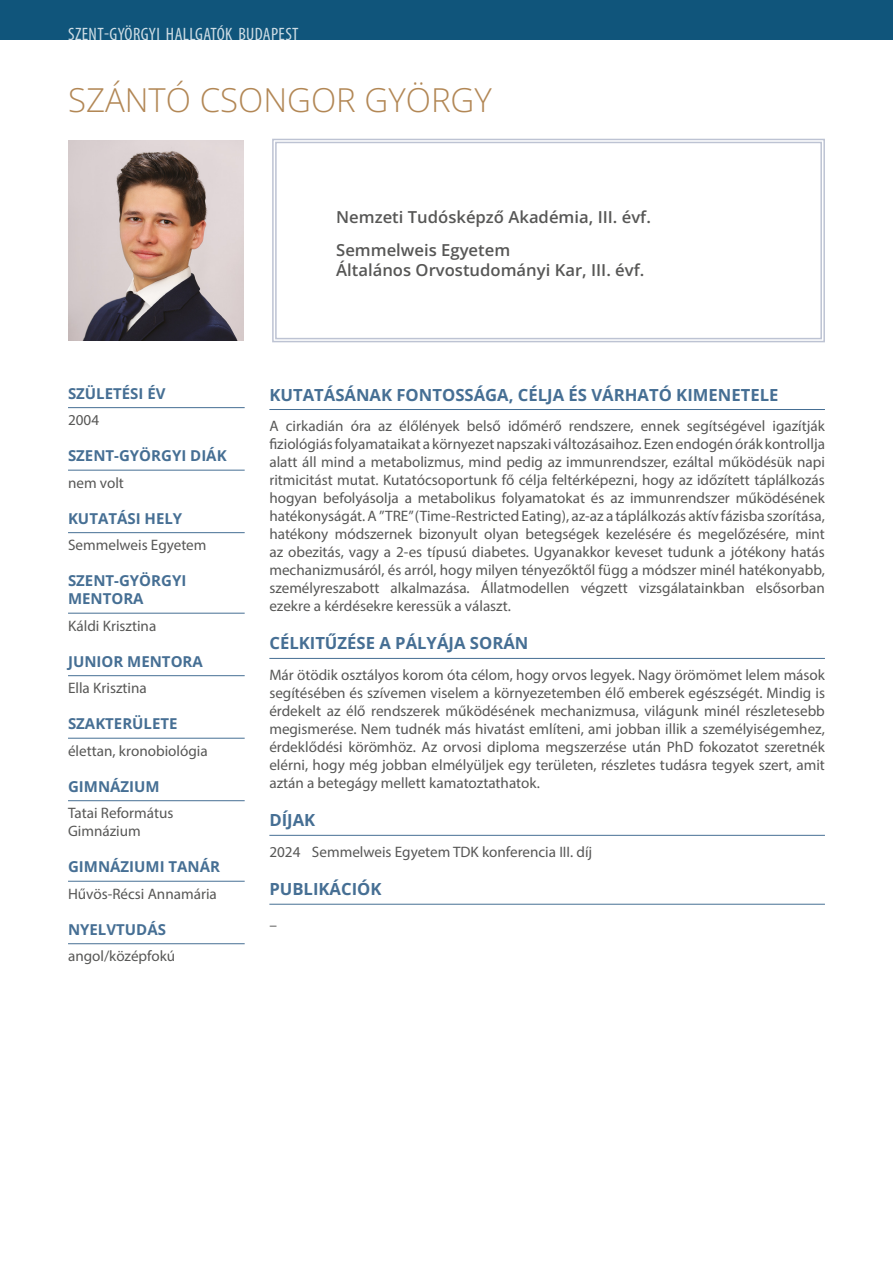
<style>
.page{position:relative;width:893px;height:1263px;background:#fff}
.page>*{position:absolute;margin:0;border:0;box-sizing:border-box;transform-origin:0 0}
.t1{font:300 33px "Open Sans";color:#b28755}
.t2{font:condensed 18px "Myriad Pro";letter-spacing:.02em;color:#fff}
.t3{font:700 16.65px "Open Sans";color:#466f94}
.t4{font:600 16.5px/32.5px "Open Sans";color:#575756}
.t5{font:15.15px/18px "Myriad Pro";color:#575756;text-align:justify}
.t6{font:700 15px/18px "Open Sans";color:#466f94}
</style>
<div class="page">
<div style="left:0;top:0;width:893px;height:40px;background:#10557b"></div>
<svg style="left:272px;top:138px;width:553px;height:205px"></svg>
<div style="left:275px;top:142px;width:547px;height:197px;border:1px solid #bdc3d3"></div>
<img style="left:68px;top:141px;width:176px;height:199px">
<hr style="left:68px;top:407px;width:177px;height:1px;background:#466f94">
<hr style="left:68px;top:470px;width:177px;height:1px;background:#466f94">
<hr style="left:68px;top:532px;width:177px;height:1px;background:#466f94">
<hr style="left:68px;top:613px;width:177px;height:1px;background:#466f94">
<hr style="left:68px;top:675px;width:177px;height:1px;background:#466f94">
<hr style="left:68px;top:738px;width:177px;height:1px;background:#466f94">
<hr style="left:68px;top:800px;width:177px;height:1px;background:#466f94">
<hr style="left:68px;top:881px;width:177px;height:1px;background:#466f94">
<hr style="left:68px;top:943px;width:177px;height:1px;background:#466f94">
<hr style="left:269px;top:409px;width:556px;height:1px;background:#466f94">
<hr style="left:269px;top:658px;width:556px;height:1px;background:#466f94">
<hr style="left:269px;top:835px;width:556px;height:1px;background:#466f94">
<hr style="left:269px;top:904px;width:556px;height:1px;background:#466f94">
<p class="t2" style="left:68px;top:23px;width:232px">SZENT-GYÖRGYI HALLGATÓK BUDAPEST</p>
<h1 class="t1" style="left:68px;top:77px;width:425px">SZÁNTÓ CSONGOR GYÖRGY</h1>
<p class="t6" style="left:68px;top:384px;width:99px">SZÜLETÉSI ÉV</p>
<p class="t5" style="left:68px;top:411px;width:33px">2004</p>
<p class="t6" style="left:68px;top:446px;width:160px">SZENT-GYÖRGYI DIÁK</p>
<p class="t5" style="left:68px;top:473px;width:57px">nem volt</p>
<p class="t6" style="left:68px;top:509px;width:116px">KUTATÁSI HELY</p>
<p class="t5" style="left:68px;top:536px;width:140px">Semmelweis Egyetem</p>
<p class="t6" style="left:68px;top:571px;width:120px">SZENT-GYÖRGYI<br>MENTORA</p>
<p class="t5" style="left:68px;top:616px;width:90px">Káldi Krisztina</p>
<p class="t6" style="left:68px;top:652px;width:136px">JUNIOR MENTORA</p>
<p class="t5" style="left:68px;top:679px;width:80px">Ella Krisztina</p>
<p class="t6" style="left:68px;top:714px;width:111px">SZAKTERÜLETE</p>
<p class="t5" style="left:68px;top:741px;width:141px">élettan, kronobiológia</p>
<p class="t6" style="left:68px;top:777px;width:93px">GIMNÁZIUM</p>
<p class="t5" style="left:68px;top:804px;width:107px">Tatai Református<br>Gimnázium</p>
<p class="t6" style="left:68px;top:857px;width:153px">GIMNÁZIUMI TANÁR</p>
<p class="t5" style="left:68px;top:884px;width:150px">Hűvös-Récsi Annamária</p>
<p class="t6" style="left:68px;top:920px;width:99px">NYELVTUDÁS</p>
<p class="t5" style="left:68px;top:947px;width:109px">angol/középfokú</p>
<p class="t4" style="left:336px;top:200px;width:316px">Nemzeti Tudósképző Akadémia, III. évf.<br>Semmelweis Egyetem</p>
<p class="t4" style="left:336px;top:253px;width:310px">Általános Orvostudományi Kar, III. évf.</p>
<p class="t3" style="left:269px;top:383px;width:511px">KUTATÁSÁNAK FONTOSSÁGA, CÉLJA ÉS VÁRHATÓ KIMENETELE</p>
<p class="t5" style="left:269px;top:417px;width:557px">A cirkadián óra az élőlények belső időmérő rendszere, ennek segítségével igazítják fiziológiás folyamataikat a környezet napszaki változásaihoz. Ezen endogén órák kontrollja alatt áll mind a metabolizmus, mind pedig az immunrendszer, ezáltal működésük napi ritmicitást mutat. Kutatócsoportunk fő célja feltérképezni, hogy az időzített táplálkozás hogyan befolyásolja a metabolikus folyamatokat és az immunrendszer működésének hatékonyságát. A ’’TRE” (Time-Restricted Eating), az-az a táplálkozás aktív fázisba szorítása, hatékony módszernek bizonyult olyan betegségek kezelésére és megelőzésére, mint az obezitás, vagy a 2-es típusú diabetes. Ugyanakkor keveset tudunk a jótékony hatás mechanizmusáról, és arról, hogy milyen tényezőktől függ a módszer minél hatékonyabb, személyreszabott alkalmazása. Állatmodellen végzett vizsgálatainkban elsősorban ezekre a kérdésekre keressük a választ.</p>
<p class="t3" style="left:269px;top:632px;width:260px">CÉLKITŰZÉSE A PÁLYÁJA SORÁN</p>
<p class="t5" style="left:269px;top:666px;width:557px">Már ötödik osztályos korom óta célom, hogy orvos legyek. Nagy örömömet lelem mások segítésében és szívemen viselem a környezetemben élő emberek egészségét. Mindig is érdekelt az élő rendszerek működésének mechanizmusa, világunk minél részletesebb megismerése. Nem tudnék más hivatást említeni, ami jobban illik a személyiségemhez, érdeklődési körömhöz. Az orvosi diploma megszerzése után PhD fokozatot szeretnék elérni, hogy még jobban elmélyüljek egy területen, részletes tudásra tegyek szert, amit aztán a betegágy mellett kamatoztathatok.</p>
<p class="t3" style="left:269px;top:809px;width:47px">DÍJAK</p>
<p class="t5" style="left:269px;top:843px;width:324px">2024 Semmelweis Egyetem TDK konferencia III. díj</p>
<p class="t3" style="left:269px;top:878px;width:114px">PUBLIKÁCIÓK</p>
<p class="t5" style="left:269px;top:916px;width:9px">–</p>
</div>
